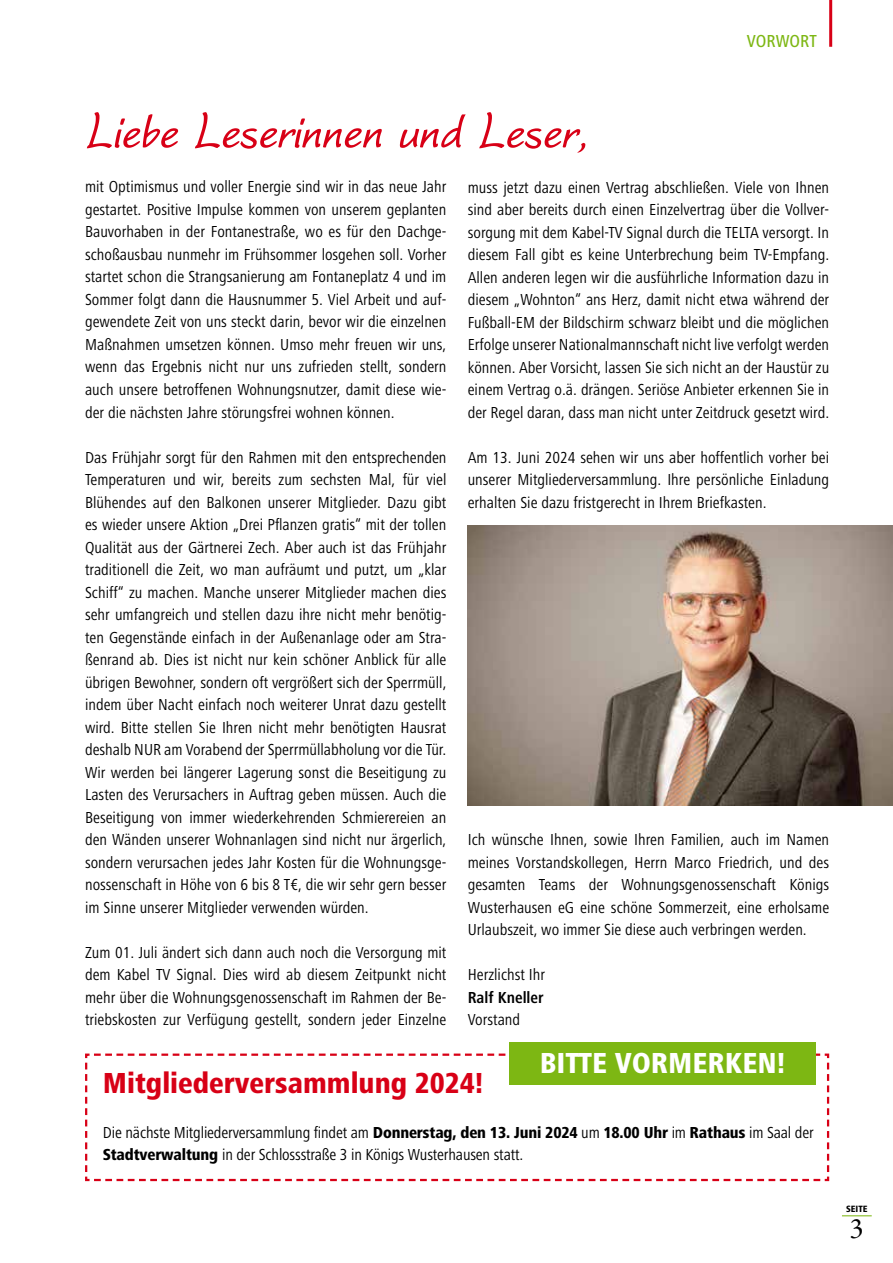
<style>
.page{position:relative;width:893px;height:1263px;background:#fff}
.page>*{position:absolute;margin:0;border:0;box-sizing:border-box;transform-origin:0 0}
.t1{font:italic 700 63px "Worstveld Sling";color:#d80016}
.t2{font:800 condensed 30px "Frutiger Next LT";color:#d80016}
.t3{font:800 condensed 30px "Frutiger Next LT";color:#fff}
.t4{font:28.35px "Garamond Premr Pro";color:#000}
.t5{font:500 condensed 18px "Frutiger Next LT";color:#7db713}
.t6{font:condensed 16.5px/22.5px "Frutiger Next LT";color:#000;text-align:justify}
.t7{font:700 condensed 16.5px "Frutiger Next LT";color:#000}
.t8{font:800 condensed 9.45px "Frutiger Next LT";color:#000}
.s1{font-weight:800}
</style>
<div class="page">
<hr style="left:842px;top:1215px;width:30px;height:1px;background:#7db713">
<hr style="left:829px;top:0;width:3px;height:47px;background:#d80016">
<svg style="left:85px;top:1052px;width:745px;height:130px"></svg>
<div style="left:510px;top:1042px;width:306px;height:42px;background:#7db713"></div>
<img style="left:468px;top:525px;width:425px;height:280px">
<p class="t5" style="left:747px;top:31px;width:71px">VORWORT</p>
<h1 class="t1" style="left:85px;top:102px;width:503px">Liebe Leserinnen und Leser,</h1>
<p class="t6" style="left:85px;top:176px;width:363px">mit Optimismus und voller Energie sind wir in das neue Jahr gestartet. Positive Impulse kommen von unserem geplanten Bauvorhaben in der Fontanestraße, wo es für den Dachge&shy;schoßausbau nunmehr im Frühsommer losgehen soll. Vorher startet schon die Strangsanierung am Fontaneplatz 4 und im Sommer folgt dann die Hausnummer 5. Viel Arbeit und auf&shy;gewendete Zeit von uns steckt darin, bevor wir die einzelnen Maßnahmen umsetzen können. Umso mehr freuen wir uns, wenn das Ergebnis nicht nur uns zufrieden stellt, sondern auch unsere betroffenen Wohnungsnutzer, damit diese wie&shy;der die nächsten Jahre störungsfrei wohnen können.</p>
<p class="t6" style="left:85px;top:446px;width:363px">Das Frühjahr sorgt für den Rahmen mit den entsprechenden Temperaturen und wir, bereits zum sechsten Mal, für viel Blühendes auf den Balkonen unserer Mitglieder. Dazu gibt es wieder unsere Aktion „Drei Pflanzen gratis“ mit der tollen Qualität aus der Gärtnerei Zech. Aber auch ist das Frühjahr traditionell die Zeit, wo man aufräumt und putzt, um „klar Schiff“ zu machen. Manche unserer Mitglieder machen dies sehr umfangreich und stellen dazu ihre nicht mehr benötig&shy;ten Gegenstände einfach in der Außenanlage oder am Stra&shy;ßenrand ab. Dies ist nicht nur kein schöner Anblick für alle übrigen Bewohner, sondern oft vergrößert sich der Sperrmüll, indem über Nacht einfach noch weiterer Unrat dazu gestellt wird. Bitte stellen Sie Ihren nicht mehr benötigten Hausrat deshalb NUR am Vorabend der Sperrmüllabholung vor die Tür.<br>Wir werden bei längerer Lagerung sonst die Beseitigung zu Lasten des Verursachers in Auftrag geben müssen. Auch die Beseitigung von immer wiederkehrenden Schmierereien an den Wänden unserer Wohnanlagen sind nicht nur ärgerlich, sondern verursachen jedes Jahr Kosten für die Wohnungsge&shy;nossenschaft in Höhe von 6 bis 8 T€, die wir sehr gern besser im Sinne unserer Mitglieder verwenden würden.</p>
<p class="t6" style="left:85px;top:941px;width:363px">Zum 01. Juli ändert sich dann auch noch die Versorgung mit dem Kabel TV Signal. Dies wird ab diesem Zeitpunkt nicht mehr über die Wohnungsgenossenschaft im Rahmen der Be&shy;triebskosten zur Verfügung gestellt, sondern jeder Einzelne</p>
<p class="t6" style="left:468px;top:176px;width:363px">muss jetzt dazu einen Vertrag abschließen. Viele von Ihnen sind aber bereits durch einen Einzelvertrag über die Vollver&shy;sorgung mit dem Kabel-TV Signal durch die TELTA versorgt. In diesem Fall gibt es keine Unterbrechung beim TV-Empfang.<br>Allen anderen legen wir die ausführliche Information dazu in diesem „Wohnton“ ans Herz, damit nicht etwa während der Fußball-EM der Bildschirm schwarz bleibt und die möglichen Erfolge unserer Nationalmannschaft nicht live verfolgt werden können. Aber Vorsicht, lassen Sie sich nicht an der Haustür zu einem Vertrag o.ä. drängen. Seriöse Anbieter erkennen Sie in der Regel daran, dass man nicht unter Zeitdruck gesetzt wird.</p>
<p class="t6" style="left:468px;top:446px;width:363px">Am 13. Juni 2024 sehen wir uns aber hoffentlich vorher bei unserer Mitgliederversammlung. Ihre persönliche Einladung erhalten Sie dazu fristgerecht in Ihrem Briefkasten.</p>
<p class="t6" style="left:468px;top:828px;width:363px">Ich wünsche Ihnen, sowie Ihren Familien, auch im Namen meines Vorstandskollegen, Herrn Marco Friedrich, und des gesamten Teams der Wohnungsgenossenschaft Königs Wusterhausen eG eine schöne Sommerzeit, eine erholsame Urlaubszeit, wo immer Sie diese auch verbringen werden.</p>
<p class="t6" style="left:468px;top:964px;width:79px">Herzlichst Ihr</p>
<p class="t7" style="left:468px;top:988px;width:77px">Ralf Kneller</p>
<p class="t6" style="left:468px;top:1009px;width:54px">Vorstand</p>
<h2 class="t3" style="left:540px;top:1046px;width:247px">BITTE VORMERKEN!</h2>
<h2 class="t2" style="left:103px;top:1066px;width:382px">Mitgliederversammlung 2024!</h2>
<p class="t6" style="left:103px;top:1121px;width:712px">Die nächste Mitgliederversammlung findet am <span class="s1">Donnerstag, den 13. Juni 2024</span> um <span class="s1">18.00 Uhr</span> im <span class="s1">Rathaus</span> im Saal der<br><span class="s1">Stadtverwaltung</span> in der Schlossstraße 3 in Königs Wusterhausen statt.</p>
<p class="t8" style="left:846px;top:1204px;width:23px">SEITE</p>
<h3 class="t4" style="left:850px;top:1211px;width:15px">3</h3>
</div>
